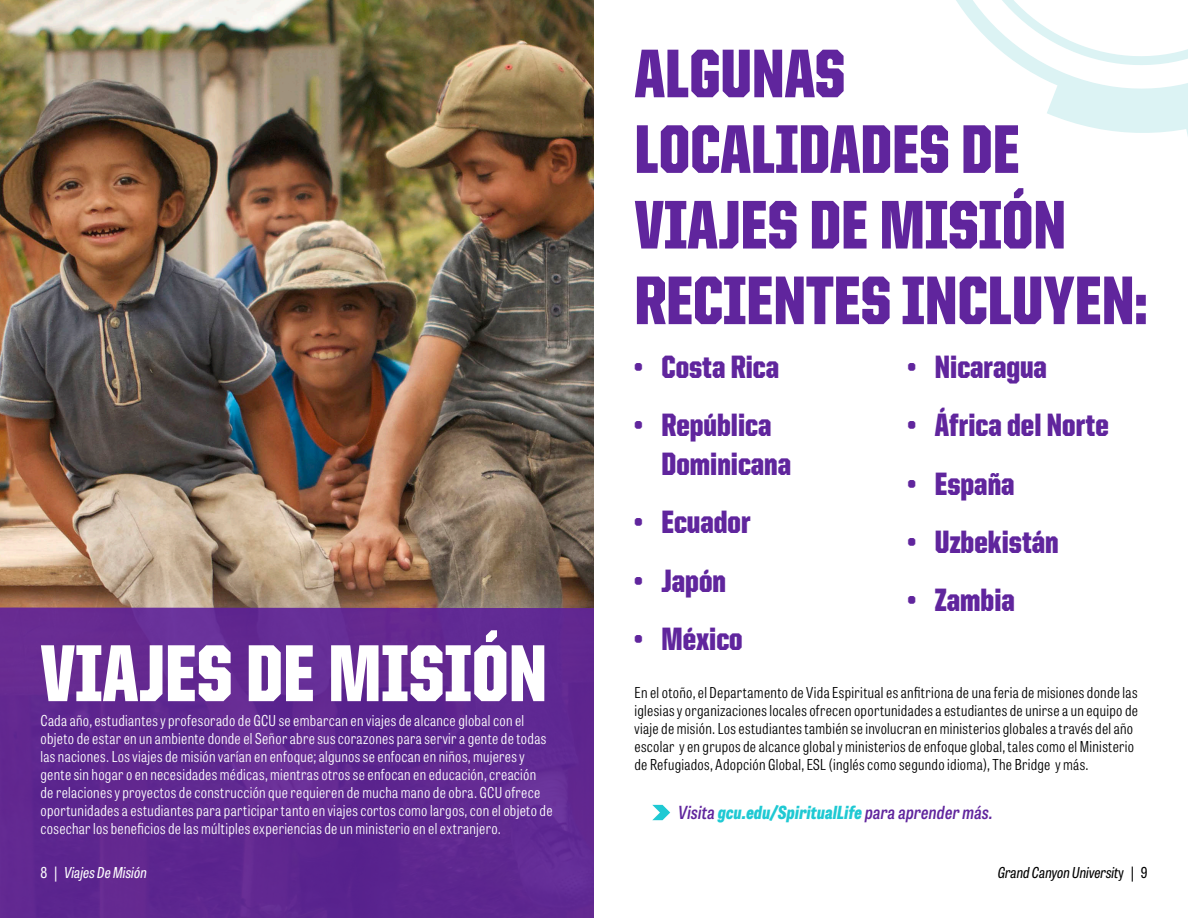
<style>
.page{position:relative;width:1188px;height:918px;background:#fff}
.page>*{position:absolute;margin:0;border:0;box-sizing:border-box;transform-origin:0 0}
.t1{font:900 81px "United Sans Cond";color:#fff}
.t2{font:900 69px/75.6px "United Sans Cond";color:#60259d}
.t3{font:900 32.4px/38.8px "United Sans Cond";color:#60259d}
.t4{font:italic 600 18px "Tablet Gothic Condensed";letter-spacing:.01em;color:#60259d}
.t5{font:300 15px/18px "Tablet Gothic Condensed";letter-spacing:.02em;color:#fff}
.t6{font:300 15px/18px "Tablet Gothic Condensed";letter-spacing:.02em;color:#000}
.t7{font:italic 15px "Tablet Gothic Condensed";color:#000}
.t8{font:italic 15px "Tablet Gothic Condensed";color:#fff}
.s1{font-weight:800;color:#1fc9d3}
.s2{font-style:normal}
</style>
<div class="page">
<img style="left:0;top:0;width:594px;height:547px">
<div style="left:0;top:547px;width:655px;height:371px;background:#fff;opacity:.52"></div>
<svg style="left:0;top:608px;width:594px;height:310px;background:#602891"></svg>
<svg style="left:652px;top:805px;width:18px;height:15px"></svg>
<svg style="left:956px;top:0;width:232px;height:136px"></svg>
<h1 class="t1" style="left:40px;top:630px;width:508px">VIAJES DE MISIÓN</h1>
<p class="t5" style="left:40px;top:711px;width:514px">Cada año, estudiantes y profesorado de GCU se embarcan en viajes de alcance global con el objeto de estar en un ambiente donde el Señor abre sus corazones para servir a gente de todas las naciones. Los viajes de misión varían en enfoque; algunos se enfocan en niños, mujeres y gente sin hogar o en necesidades médicas, mientras otros se enfocan en educación, creación de relaciones y proyectos de construcción que requieren de mucha mano de obra. GCU ofrece oportunidades a estudiantes para participar tanto en viajes cortos como largos, con el objeto de cosechar los beneficios de las múltiples experiencias de un ministerio en el extranjero.</p>
<h2 class="t2" style="left:634px;top:35px;width:515px">ALGUNAS<br>LOCALIDADES DE<br>VIAJES DE MISIÓN<br>RECIENTES INCLUYEN:</h2>
<h3 class="t3" style="left:634px;top:347px;width:146px">• Costa Rica</h3>
<h3 class="t3" style="left:662px;top:405px;width:131px;text-indent:-27px">• República<br>Dominicana</h3>
<h3 class="t3" style="left:634px;top:503px;width:118px">• Ecuador</h3>
<h3 class="t3" style="left:634px;top:561px;width:93px">• Japón</h3>
<h3 class="t3" style="left:634px;top:619px;width:110px">• México</h3>
<h3 class="t3" style="left:908px;top:347px;width:141px">• Nicaragua</h3>
<h3 class="t3" style="left:908px;top:405px;width:202px">• África del Norte</h3>
<h3 class="t3" style="left:908px;top:464px;width:108px">• España</h3>
<h3 class="t3" style="left:908px;top:522px;width:153px">• Uzbekistán</h3>
<h3 class="t3" style="left:908px;top:581px;width:109px">• Zambia</h3>
<p class="t6" style="left:634px;top:683px;width:505px">En el otoño, el Departamento de Vida Espiritual es anfitriona de una feria de misiones donde las iglesias y organizaciones locales ofrecen oportunidades a estudiantes de unirse a un equipo de viaje de misión. Los estudiantes también se involucran en ministerios globales a través del año escolar y en grupos de alcance global y ministerios de enfoque global, tales como el Ministerio de Refugiados, Adopción Global, ESL (inglés como segundo idioma), The Bridge y más.</p>
<p class="t4" style="left:678px;top:800px;width:316px">Visita <span class="s1">gcu.edu/SpiritualLife</span> para aprender más.</p>
<p class="t8" style="left:40px;top:861px;width:108px"><span class="s2">8 |</span> Viajes De Misión</p>
<p class="t7" style="left:998px;top:861px;width:151px">Grand Canyon Universit<span class="s2">y | 9</span></p>
</div>
